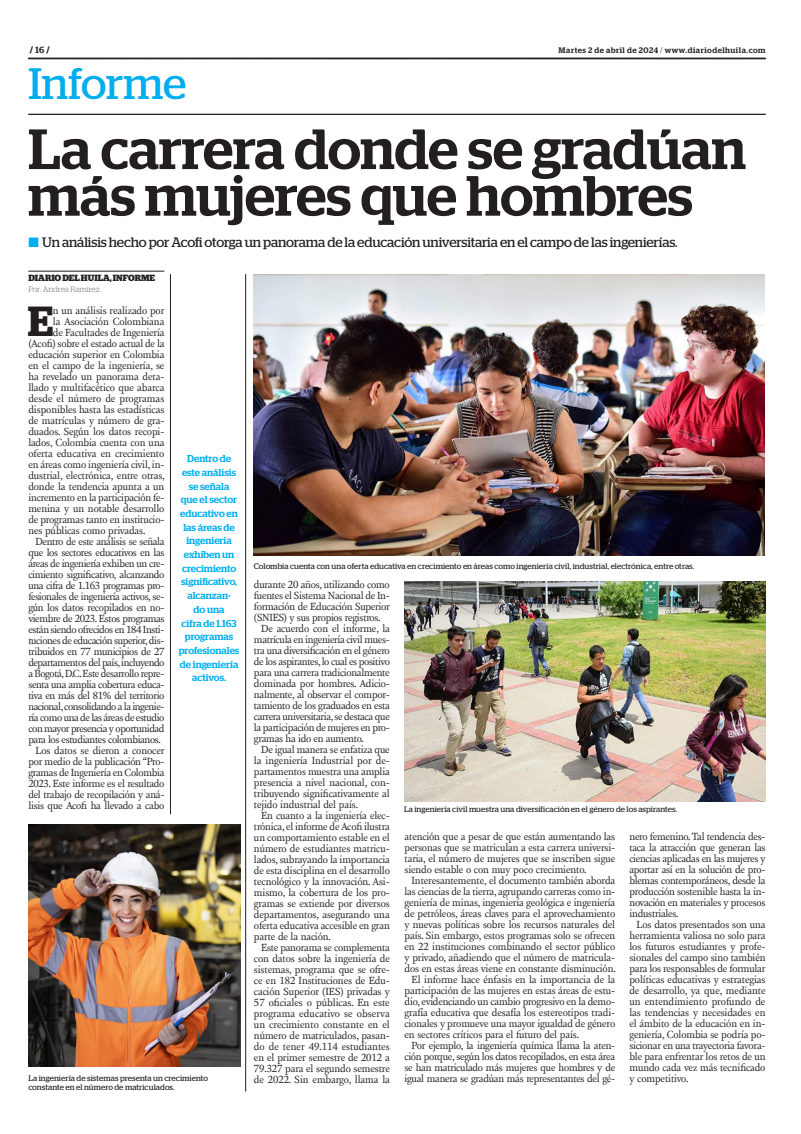
<style>
.page{position:relative;width:801px;height:1134px;background:#fff}
.page>*{position:absolute;margin:0;border:0;box-sizing:border-box;transform-origin:0 0}
.TITULO{font:500 56.6px/46.6px "Stag";letter-spacing:-.005em;color:#231f20}
.t1{font:43.9px "Stag";letter-spacing:-.005em;color:#00aeef}
.TEXTO_UNO{font:600 42px "Stag";color:#231f20}
.SUMARIO{font:13.7px "Stag";letter-spacing:-.01em;color:#231f20}
.TEXTO{font:10.6px/11px "New Fournier BP";letter-spacing:-.025em;color:#231f20;text-align:justify}
.TEXTO_UNO-2{font:10.6px "New Fournier BP";letter-spacing:-.01em;color:#231f20}
.DESTACADO_AZUL{font:500 10px/13.7px "Stag";color:#00aeef;text-align:center}
.CREDITO_1{font:700 9px "Stag";color:#231f20}
.PIE_DE_FOTO{font:8px/9px "Stag";letter-spacing:.01em;color:#231f20}
.t2{font:500 8px "Stag";letter-spacing:.065em;color:#231f20}
.CREDITO_2{font:300 8px "Stag";color:#6c6d70}
.s1{font-weight:500}
.s2{font-weight:300}
.s3{color:#00aeef}
</style>
<div class="page">
<svg style="left:28px;top:58px;width:737px;height:1px"></svg>
<hr style="left:28px;top:114px;width:737px;height:1px;background:#231f20">
<img style="left:254px;top:274px;width:510px;height:282px">
<img style="left:28px;top:824px;width:213px;height:242px">
<img style="left:404px;top:581px;width:361px;height:221px">
<hr style="left:28px;top:271px;width:136px;height:1px;background:#231f20">
<hr style="left:245px;top:274px;width:1px;height:817px;background:#231f20">
<hr style="left:170px;top:274px;width:1px;height:540px;background:#231f20">
<p class="CREDITO_1" style="left:30px;top:45px;width:21px">/ <span class="s1">16</span> /</p>
<p class="t2" style="left:559px;top:45px;width:208px">Martes 2 de abril de 2024 <span class="s2">/</span> www.diariodelhuila.com</p>
<p class="t1" style="left:28px;top:58px;width:159px">Informe</p>
<p class="TITULO" style="left:28px;top:125px;width:719px">La carrera donde se gradúan más mujeres que hombres</p>
<p class="SUMARIO" style="left:28px;top:234px;width:651px"><span class="s3">■</span> Un análisis hecho por Acofi otorga un panorama de la educación universitaria en el campo de las ingenierías.</p>
<p class="CREDITO_1" style="left:28px;top:273px;width:128px">DIARIO DEL HUILA, INFORME</p>
<p class="CREDITO_2" style="left:28px;top:285px;width:74px">Por: Andrea Ramírez.</p>
<p class="TEXTO_UNO" style="left:28px;top:297px;width:27px">E</p>
<p class="TEXTO_UNO-2" style="left:53px;top:304px;width:113px">n un análisis realizado por</p>
<p class="TEXTO_UNO-2" style="left:53px;top:315px;width:113px">la Asociación Colombiana</p>
<p class="TEXTO_UNO-2" style="left:53px;top:326px;width:113px">de Facultades de Ingeniería</p>
<p class="TEXTO_UNO-2" style="left:28px;top:337px;width:138px">(Acofi) sobre el estado actual de la</p>
<p class="TEXTO_UNO-2" style="left:28px;top:348px;width:138px">educación superior en Colombia</p>
<p class="TEXTO_UNO-2" style="left:28px;top:359px;width:138px">en el campo de la ingeniería, se</p>
<p class="TEXTO_UNO-2" style="left:28px;top:370px;width:138px">ha revelado un panorama deta-</p>
<p class="TEXTO_UNO-2" style="left:28px;top:381px;width:138px">llado y multifacético que abarca</p>
<p class="TEXTO_UNO-2" style="left:28px;top:392px;width:138px">desde el número de programas</p>
<p class="TEXTO_UNO-2" style="left:28px;top:403px;width:138px">disponibles hasta las estadísticas</p>
<p class="TEXTO_UNO-2" style="left:28px;top:414px;width:138px">de matrículas y número de gra-</p>
<p class="TEXTO_UNO-2" style="left:28px;top:425px;width:138px">duados. Según los datos recopi-</p>
<p class="TEXTO_UNO-2" style="left:28px;top:436px;width:138px">lados, Colombia cuenta con una</p>
<p class="TEXTO_UNO-2" style="left:28px;top:447px;width:138px">oferta educativa en crecimiento</p>
<p class="TEXTO_UNO-2" style="left:28px;top:458px;width:138px">en áreas como ingeniería civil, in-</p>
<p class="TEXTO_UNO-2" style="left:28px;top:469px;width:138px">dustrial, electrónica, entre otras,</p>
<p class="TEXTO_UNO-2" style="left:28px;top:480px;width:138px">donde la tendencia apunta a un</p>
<p class="TEXTO_UNO-2" style="left:28px;top:491px;width:138px">incremento en la participación fe-</p>
<p class="TEXTO_UNO-2" style="left:28px;top:502px;width:138px">menina y un notable desarrollo</p>
<p class="TEXTO_UNO-2" style="left:28px;top:513px;width:138px">de programas tanto en institucio-</p>
<p class="TEXTO_UNO-2" style="left:28px;top:524px;width:119px">nes públicas como privadas.</p>
<p class="TEXTO" style="left:28px;top:536px;width:138px;text-indent:7px">Dentro de este análisis se señala que los sectores educativos en las áreas de ingeniería exhiben un cre&shy;cimiento significativo, alcanzando una cifra de 1.163 programas pro&shy;fesionales de ingeniería activos, se&shy;gún los datos recopilados en no&shy;viembre de 2023. Estos programas están siendo ofrecidos en 184 Insti&shy;tuciones de educación superior, dis&shy;tribuidos en 77 municipios de 27 departamentos del país, incluyendo a Bogotá, D.C. Este desarrollo repre&shy;senta una amplia cobertura educa&shy;tiva en más del 81% del territorio nacional, consolidando a la ingenie&shy;ría como una de las áreas de estudio con mayor presencia y oportunidad para los estudiantes colombianos.</p>
<p class="TEXTO" style="left:28px;top:745px;width:138px;text-indent:7px">Los datos se dieron a conocer por medio de la publicación “Pro&shy;gramas de Ingeniería en Colombia 2023. Este informe es el resultado del trabajo de recopilación y aná&shy;lisis que Acofi ha llevado a cabo</p>
<p class="DESTACADO_AZUL" style="left:179px;top:452px;width:62px">Dentro de este análisis se señala<br>que el sector educativo en las áreas de ingeniería exhiben un crecimiento significativo, alcanzan-<br>do una<br>cifra de 1.163 programas profesionales de ingeniería activos.</p>
<p class="PIE_DE_FOTO" style="left:254px;top:561px;width:442px">Colombia cuenta con una oferta educativa en crecimiento en áreas como ingeniería civil, industrial, electrónica, entre otras.</p>
<p class="TEXTO" style="left:254px;top:579px;width:137px">durante 20 años, utilizando como fuentes el Sistema Nacional de In&shy;formación de Educación Superior (SNIES) y sus propios registros.</p>
<p class="TEXTO" style="left:254px;top:623px;width:137px;text-indent:7px">De acuerdo con el informe, la matrícula en ingeniería civil mues&shy;tra una diversificación en el género de los aspirantes, lo cual es positivo para una carrera tradicionalmente dominada por hombres. Adicio&shy;nalmente, al observar el compor&shy;tamiento de los graduados en esta carrera universitaria, se destaca que la participación de mujeres en pro&shy;gramas ha ido en aumento.</p>
<p class="TEXTO" style="left:254px;top:744px;width:137px;text-indent:7px">De igual manera se enfatiza que la ingeniería Industrial por de&shy;partamentos muestra una amplia presencia a nivel nacional, con&shy;tribuyendo significativamente al tejido industrial del país.</p>
<p class="TEXTO" style="left:254px;top:810px;width:137px;text-indent:7px">En cuanto a la ingeniería elec&shy;trónica, el informe de Acofi ilustra un comportamiento estable en el número de estudiantes matricu&shy;lados, subrayando la importancia de esta disciplina en el desarrollo tecnológico y la innovación. Asi&shy;mismo, la cobertura de los pro&shy;gramas se extiende por diversos departamentos, asegurando una oferta educativa accesible en gran parte de la nación.</p>
<p class="TEXTO" style="left:254px;top:942px;width:137px;text-indent:7px">Este panorama se complementa con datos sobre la ingeniería de sistemas, programa que se ofre&shy;ce en 182 Instituciones de Edu&shy;cación Superior (IES) privadas y 57 oficiales o públicas. En este programa educativo se observa un crecimiento constante en el número de matriculados, pasan&shy;do de tener 49.114 estudiantes en el primer semestre de 2012 a 79.327 para el segundo semestre de 2022. Sin embargo, llama la</p>
<p class="PIE_DE_FOTO" style="left:404px;top:804px;width:275px">La ingeniería civil muestra una diversificación en el género de los aspirantes.</p>
<p class="TEXTO" style="left:629px;top:831px;width:138px">nero femenino. Tal tendencia des&shy;taca la atracción que generan las ciencias aplicadas en las mujeres y aportar así en la solución de pro&shy;blemas contemporáneos, desde la producción sostenible hasta la in&shy;novación en materiales y procesos industriales.</p>
<p class="TEXTO" style="left:629px;top:919px;width:138px;text-indent:7px">Los datos presentados son una herramienta valiosa no solo para los futuros estudiantes y profe&shy;sionales del campo sino también para los responsables de formular políticas educativas y estrategias de desarrollo, ya que, mediante un entendimiento profundo de las tendencias y necesidades en el ámbito de la educación en in&shy;geniería, Colombia se podría po&shy;sicionar en una trayectoria favora&shy;ble para enfrentar los retos de un mundo cada vez más tecnificado y competitivo.</p>
<p class="TEXTO" style="left:404px;top:831px;width:212px">atención que a pesar de que están aumentando las personas que se matriculan a esta carrera universi&shy;taria, el número de mujeres que se inscriben sigue siendo estable o con muy poco crecimiento.</p>
<p class="TEXTO" style="left:404px;top:875px;width:213px;text-indent:7px">Interesantemente, el documento también aborda las ciencias de la tierra, agrupando carreras como in&shy;geniería de minas, ingeniería geológica e ingeniería de petróleos, áreas claves para el aprovechamiento y nuevas políticas sobre los recursos naturales del país. Sin embargo, estos programas solo se ofrecen en 22 instituciones combinando el sector público y privado, añadiendo que el número de matricula&shy;dos en estas áreas viene en constante disminución.</p>
<p class="TEXTO" style="left:404px;top:974px;width:212px;text-indent:7px">El informe hace énfasis en la importancia de la participación de las mujeres en estas áreas de estu&shy;dio, evidenciando un cambio progresivo en la demo&shy;grafía educativa que desafía los estereotipos tradi&shy;cionales y promueve una mayor igualdad de género en sectores críticos para el futuro del país.</p>
<p class="TEXTO" style="left:404px;top:1040px;width:212px;text-indent:7px">Por ejemplo, la ingeniería química llama la aten&shy;ción porque, según los datos recopilados, en esta área se han matriculado más mujeres que hombres y de igual manera se gradúan más representantes del gé-</p>
<p class="PIE_DE_FOTO" style="left:28px;top:1073px;width:181px">La ingeniería de sistemas presenta un crecimiento constante en el número de matriculados.</p>
</div>
